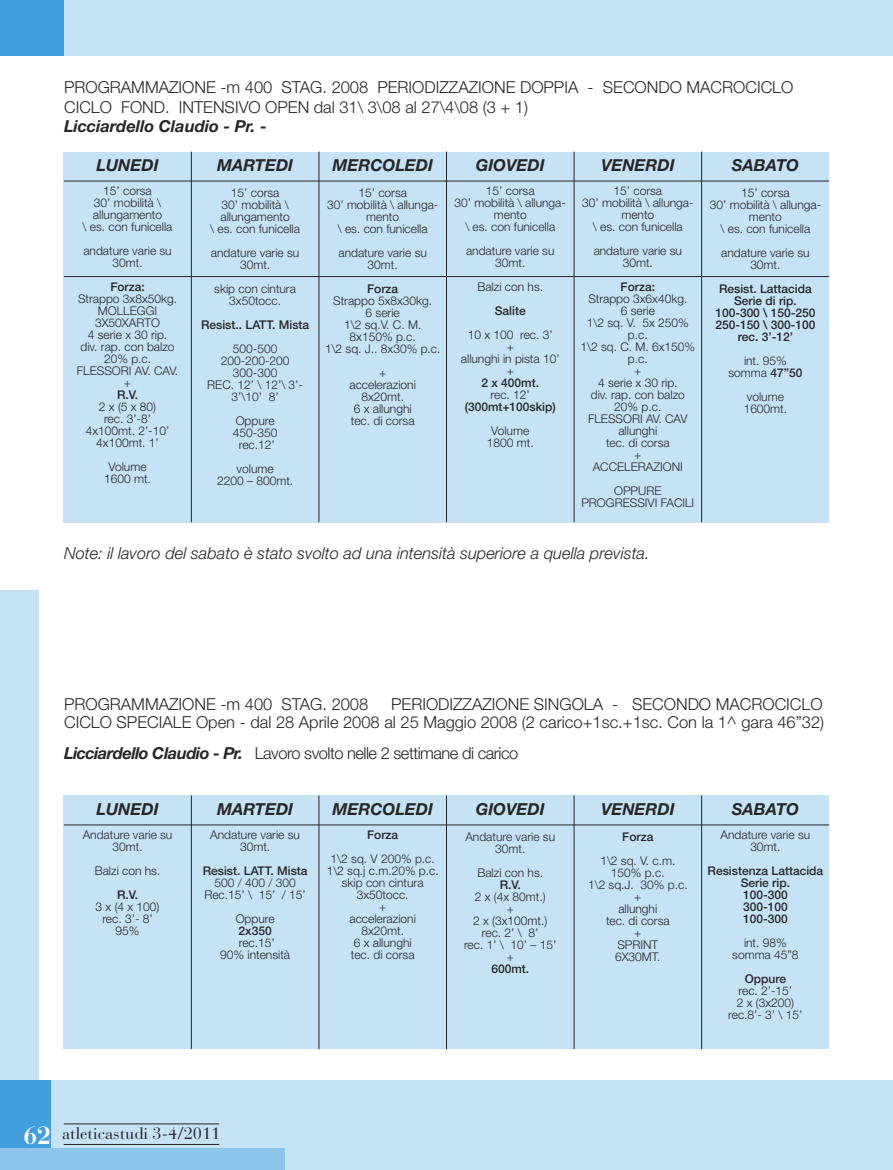
<style>
.page{position:relative;width:893px;height:1170px;background:#fff}
.page>*{position:absolute;margin:0;border:0;box-sizing:border-box;transform-origin:0 0}
.t1{font:300 16.5px/19.5px "Helvetica Neue";color:#272627}
.t2{font:italic 700 16.5px "Helvetica Neue";color:#272627}
.t3{font:italic 300 16.5px "Helvetica Neue";color:#272627}
.t4{font:300 16.5px "Helvetica Neue";letter-spacing:-.03em;color:#272627}
.t5{font:16.5px "Bauer Bodoni";color:#272627}
.t6{font:300 12px/12px "Helvetica Neue";color:#272627;text-align:center}
.t7{font:500 12px/12px "Helvetica Neue";color:#272627;text-align:center}
.s1{font-weight:500}
.s2{font-weight:700;font-style:italic}
.s3{font-weight:700;font-size:24.75px;color:#fff}
</style>
<div class="page">
<div style="left:0;top:591px;width:38px;height:493px;background:#c6e2f5"></div>
<div style="left:0;top:0;width:893px;height:55px;background:#c6e2f5"></div>
<div style="left:0;top:1080px;width:893px;height:89px;background:#c6e2f5"></div>
<div style="left:0;top:0;width:64px;height:55px;background:#429edd"></div>
<div style="left:0;top:1080px;width:51px;height:68px;background:#429edd"></div>
<div style="left:0;top:1148px;width:285px;height:21px;background:#8ec5ea"></div>
<hr style="left:64px;top:1143px;width:155px;height:1px;background:#272627">
<hr style="left:64px;top:1123px;width:155px;height:1px;background:#272627">
<div style="left:64px;top:152px;width:765px;height:370px;background:#c6e2f5"></div>
<hr style="left:64px;top:181px;width:765px;height:1px;background:#272627">
<hr style="left:64px;top:276px;width:765px;height:1px;background:#272627">
<hr style="left:191px;top:151px;width:1px;height:371px;background:#272627">
<hr style="left:319px;top:151px;width:1px;height:371px;background:#272627">
<hr style="left:446px;top:151px;width:1px;height:371px;background:#272627">
<hr style="left:574px;top:151px;width:1px;height:371px;background:#272627">
<hr style="left:701px;top:151px;width:1px;height:371px;background:#272627">
<div style="left:64px;top:795px;width:765px;height:254px;background:#c6e2f5"></div>
<hr style="left:64px;top:824px;width:765px;height:1px;background:#272627">
<hr style="left:191px;top:795px;width:1px;height:254px;background:#272627">
<hr style="left:319px;top:795px;width:1px;height:253px;background:#272627">
<hr style="left:446px;top:795px;width:1px;height:253px;background:#272627">
<hr style="left:574px;top:795px;width:1px;height:254px;background:#272627">
<hr style="left:701px;top:795px;width:1px;height:253px;background:#272627">
<h1 class="t1" style="left:64px;top:79px;width:731px">PROGRAMMAZIONE -m 400 STAG. 2008 PERIODIZZAZIONE DOPPIA - SECONDO MACROCICLO<br>CICLO FOND. INTENSIVO OPEN dal 31\ 3\08 al 27\4\08 (3 + 1)</h1>
<h1 class="t2" style="left:64px;top:120px;width:204px">Licciardello Claudio - Pr. -</h1>
<h1 class="t2" style="left:97px;top:159px;width:63px">LUNEDI</h1>
<p class="t6" style="left:83px;top:186px;width:91px">15’ corsa<br>30’ mobilità \ allungamento<br>\ es. con funicella</p>
<p class="t6" style="left:83px;top:246px;width:90px">andature varie su<br>30mt.</p>
<p class="t7" style="left:110px;top:282px;width:36px">Forza:</p>
<p class="t6" style="left:77px;top:294px;width:103px">Strappo 3x8x50kg.<br>MOLLEGGI<br>3X50XARTO<br>4 serie x 30 rip.<br>div. rap. con balzo<br>20% p.c.<br>FLESSORI AV. CAV. +</p>
<p class="t7" style="left:117px;top:390px;width:22px">R.V.</p>
<p class="t6" style="left:86px;top:402px;width:85px">2x(5x80)<br>rec. 3’-8’<br>4x100mt. 2’-10’<br>4x100mt. 1’</p>
<p class="t6" style="left:104px;top:462px;width:48px">Volume<br>1600 mt.</p>
<h1 class="t2" style="left:332px;top:159px;width:102px">MERCOLEDI</h1>
<p class="t6" style="left:327px;top:187px;width:113px">15’ corsa<br>30’ mobilità \ allunga&shy;mento<br>\ es. con funicella</p>
<p class="t6" style="left:338px;top:247px;width:90px">andature varie su<br>30mt.</p>
<p class="t7" style="left:367px;top:283px;width:33px">Forza</p>
<p class="t6" style="left:325px;top:295px;width:117px">Strappo 5x8x30kg.<br>6 serie<br>1\2 sq.V. C. M.<br>8x150% p.c.<br>1\2 sq. J.. 8x30% p.c.</p>
<p class="t6" style="left:350px;top:367px;width:68px">+ accelerazioni<br>8x20mt.<br>6 x allunghi tec. di corsa</p>
<h1 class="t2" style="left:476px;top:159px;width:70px">GIOVEDI</h1>
<p class="t6" style="left:455px;top:186px;width:113px">15’ corsa<br>30’ mobilità \ allunga&shy;mento<br>\ es. con funicella</p>
<p class="t6" style="left:466px;top:246px;width:90px">andature varie su<br>30mt.</p>
<p class="t6" style="left:477px;top:282px;width:67px">Balzi con hs.</p>
<p class="t7" style="left:495px;top:306px;width:32px">Salite</p>
<p class="t6" style="left:461px;top:330px;width:100px">10 x 100 rec. 3’<br>+<br>allunghi in pista 10’ +</p>
<p class="t7" style="left:482px;top:378px;width:59px">2 x 400mt.</p>
<p class="t6" style="left:491px;top:390px;width:41px">rec. 12’</p>
<p class="t7" style="left:465px;top:402px;width:93px">(300mt+100skip)</p>
<p class="t6" style="left:487px;top:426px;width:48px">Volume<br>1800 mt.</p>
<h1 class="t2" style="left:732px;top:159px;width:69px">SABATO</h1>
<p class="t6" style="left:710px;top:187px;width:113px">15’ corsa<br>30’ mobilità \ allunga&shy;mento<br>\ es. con funicella</p>
<p class="t6" style="left:721px;top:247px;width:90px">andature varie su<br>30mt.</p>
<p class="t7" style="left:715px;top:283px;width:102px">Resist. Lattacida<br>Serie di rip.<br>100-300 \ 150-250<br>250-150 \ 300-100 rec. 3’-12’</p>
<p class="t6" style="left:728px;top:355px;width:75px">int. 95% somma <span class="s1">47”50</span></p>
<p class="t6" style="left:744px;top:391px;width:45px;text-align:left">volume<br>1600mt.</p>
<h1 class="t2" style="left:217px;top:159px;width:78px">MARTEDI</h1>
<p class="t6" style="left:210px;top:187px;width:91px">15’ corsa<br>30’ mobilità \ allungamento<br>\ es. con funicella</p>
<p class="t6" style="left:211px;top:247px;width:90px">andature varie su<br>30mt.</p>
<p class="t6" style="left:214px;top:283px;width:83px">skip con cintura<br>3x50tocc.</p>
<p class="t7" style="left:201px;top:319px;width:110px">Resist.. LATT. Mista</p>
<p class="t6" style="left:207px;top:343px;width:97px">500-500<br>200-200-200<br>300-300<br>REC. 12’ \ 12’\ 3’-<br>3’\10’ 8’</p>
<p class="t6" style="left:233px;top:415px;width:46px">Oppure<br>450-350 rec.12’</p>
<p class="t6" style="left:217px;top:463px;width:78px">volume<br>2200 – 800mt.</p>
<h1 class="t2" style="left:601px;top:159px;width:75px">VENERDI</h1>
<p class="t6" style="left:582px;top:186px;width:113px">15’ corsa<br>30’ mobilità \ allunga&shy;mento<br>\ es. con funicella</p>
<p class="t6" style="left:594px;top:246px;width:90px">andature varie su<br>30mt.</p>
<p class="t7" style="left:621px;top:282px;width:36px">Forza:</p>
<p class="t6" style="left:580px;top:294px;width:116px">Strappo 3x6x40kg.<br>6 serie<br>1\2 sq. V. 5x 250% p.c.<br>1\2 sq. C. M. 6x150% p.c.<br>+<br>4 serie x 30 rip.<br>div. rap. con balzo<br>20% p.c.<br>FLESSORI AV. CAV allunghi<br>tec. di corsa<br>+<br>ACCELERAZIONI</p>
<p class="t6" style="left:581px;top:486px;width:114px">OPPURE<br>PROGRESSIVI FACILI</p>
<h1 class="t3" style="left:64px;top:547px;width:587px">Note: il lavoro del sabato è stato svolto ad una intensità superiore a quella prevista.</h1>
<h1 class="t1" style="left:64px;top:696px;width:762px;line-height:18px;text-align:right">PERIODIZZAZIONE SINGOLA - SECONDO MACROCICLO<br>CICLO SPECIALE Open - dal 28 Aprile 2008 al 25 Maggio 2008 (2 carico+1sc.+1sc. Con la 1^ gara 46”32)</h1>
<h1 class="t4" style="left:64px;top:747px;width:456px"><span class="s2">Licciardello Claudio - Pr.</span> Lavoro svolto nelle 2 settimane di carico</h1>
<h1 class="t1" style="left:64px;top:695px;width:306px">PROGRAMMAZIONE -m 400 STAG. 2008</h1>
<h1 class="t2" style="left:97px;top:803px;width:63px">LUNEDI</h1>
<p class="t6" style="left:83px;top:829px;width:91px">Andature varie su<br>30mt.</p>
<p class="t6" style="left:95px;top:865px;width:67px">Balzi con hs.</p>
<p class="t7" style="left:117px;top:889px;width:22px">R.V.</p>
<p class="t6" style="left:96px;top:901px;width:65px">3 x (4 x 100) rec. 3’- 8’<br>95%</p>
<h1 class="t2" style="left:217px;top:803px;width:78px">MARTEDI</h1>
<p class="t6" style="left:210px;top:829px;width:91px">Andature varie su<br>30mt.</p>
<p class="t7" style="left:203px;top:865px;width:106px">Resist. LATT. Mista</p>
<p class="t6" style="left:204px;top:877px;width:103px">500 / 400 / 300<br>Rec.15’ \ 15’ / 15’</p>
<p class="t6" style="left:236px;top:913px;width:40px">Oppure</p>
<p class="t7" style="left:239px;top:925px;width:35px">2x350</p>
<p class="t6" style="left:220px;top:937px;width:71px">rec.15’<br>90% intensità</p>
<h1 class="t2" style="left:332px;top:803px;width:102px">MERCOLEDI</h1>
<p class="t7" style="left:367px;top:829px;width:33px">Forza</p>
<p class="t6" style="left:327px;top:853px;width:114px">1\2 sq. V 200% p.c.<br>1\2 sq.j c.m.20% p.c. skip con cintura<br>3x50tocc.<br>+<br>accelerazioni<br>8x20mt.<br>6 x allunghi<br>tec. di corsa</p>
<h1 class="t2" style="left:476px;top:803px;width:70px">GIOVEDI</h1>
<p class="t6" style="left:465px;top:831px;width:91px">Andature varie su<br>30mt.</p>
<p class="t6" style="left:477px;top:867px;width:67px">Balzi con hs.</p>
<p class="t7" style="left:500px;top:879px;width:22px">R.V.</p>
<p class="t6" style="left:464px;top:891px;width:94px">2 x (4x 80mt.)<br>+<br>2 x (3x100mt.) rec. 2’ \ 8’<br>rec. 1’ \ 10’ – 15’ +</p>
<p class="t7" style="left:491px;top:963px;width:39px">600mt.</p>
<h1 class="t2" style="left:601px;top:803px;width:75px">VENERDI</h1>
<p class="t7" style="left:622px;top:831px;width:33px">Forza</p>
<p class="t6" style="left:588px;top:855px;width:101px">1\2 sq. V. c.m.<br>150% p.c.<br>1\2 sq.J. 30% p.c. +<br>allunghi<br>tec. di corsa<br>+<br>SPRINT<br>6X30MT.</p>
<h1 class="t2" style="left:732px;top:803px;width:69px">SABATO</h1>
<p class="t6" style="left:720px;top:829px;width:91px">Andature varie su<br>30mt.</p>
<p class="t7" style="left:708px;top:865px;width:117px">Resistenza Lattacida<br>Serie rip.<br>100-300<br>300-100<br>100-300</p>
<p class="t6" style="left:732px;top:937px;width:68px">int. 98% somma 45”8</p>
<p class="t7" style="left:745px;top:973px;width:43px">Oppure</p>
<p class="t6" style="left:728px;top:985px;width:76px">rec. 2’-15’<br>2 x (3x200) rec.8’- 3’ \ 15’</p>
<h1 class="t5" style="left:24px;top:1127px;width:198px"><span class="s3">62</span> atleticastudi 3-4/2011</h1>
</div>
